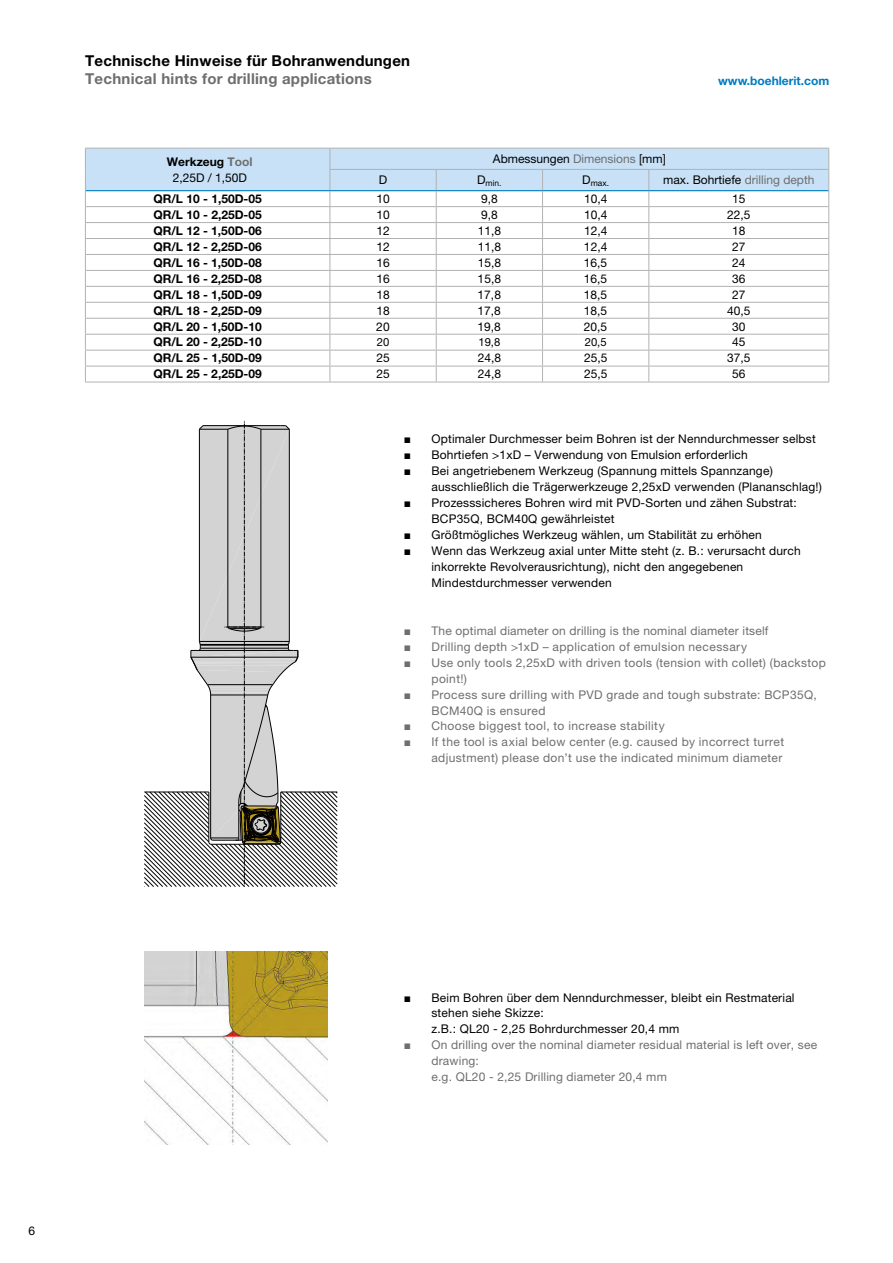
<style>
.page{position:relative;width:893px;height:1263px;background:#fff}
.page>*{position:absolute;margin:0;border:0;box-sizing:border-box;transform-origin:0 0}
.t1{font:700 15px "Helvetica Neue LT Pro";letter-spacing:.015em;color:#6e6e6e}
.t2{font:700 15px "Helvetica Neue LT Pro";letter-spacing:.02em;color:#000}
.t3{font:12px/15.9px "Helvetica Neue LT Pro";letter-spacing:.015em;color:#000}
.t4{font:12px/15.9px "Helvetica Neue LT Pro";letter-spacing:.03em;color:#6e6e6e}
.t5{font:700 12px "Helvetica Neue LT Pro";color:#000}
.t6{font:700 12px "Helvetica Neue LT Pro";color:#007bc1}
.t7{font:11.25px "Helvetica Neue LT Pro";color:#000}
.t8{font:8.4px "Helvetica Neue LT Pro";color:#000}
.s1{font-weight:700}
.s2{font-weight:700;color:#6e6e6e}
.s3{color:#6e6e6e}
.s4{font-family:"Arial"}
</style>
<div class="page">
<hr style="left:85px;top:382px;width:245px;height:1px;background:#b1b2b3">
<hr style="left:330px;top:382px;width:106px;height:1px;background:#b1b2b3">
<hr style="left:436px;top:382px;width:107px;height:1px;background:#b1b2b3">
<hr style="left:543px;top:382px;width:106px;height:1px;background:#b1b2b3">
<hr style="left:649px;top:382px;width:180px;height:1px;background:#b1b2b3">
<svg style="left:85px;top:148px;width:744px;height:234px"></svg>
<hr style="left:330px;top:169px;width:106px;height:1px;background:#b1b2b3">
<hr style="left:436px;top:169px;width:107px;height:1px;background:#b1b2b3">
<hr style="left:543px;top:169px;width:106px;height:1px;background:#b1b2b3">
<hr style="left:649px;top:169px;width:180px;height:1px;background:#b1b2b3">
<svg style="left:144px;top:421px;width:193px;height:466px"></svg>
<img style="left:145px;top:952px;width:183px;height:192px">
<p class="t2" style="left:85px;top:51px;width:327px">Technische Hinweise für Bohranwendungen</p>
<p class="t1" style="left:85px;top:69px;width:288px">Technical hints for drilling applications</p>
<p class="t6" style="left:718px;top:73px;width:113px">www.boehlerit.com</p>
<p class="t3" style="left:167px;top:153px;width:87px;text-align:center"><span class="s1">Werkzeug</span> <span class="s2">Tool<br></span>2,25D / 1,50D</p>
<p class="t3" style="left:493px;top:151px;width:174px">Abmessungen <span class="s3">Dimensions</span> [mm]</p>
<p class="t3" style="left:379px;top:172px;width:10px">D</p>
<p class="t8" style="left:477px;top:178px;width:26px"><sup>D</sup>min.</p>
<p class="t8" style="left:582px;top:178px;width:28px"><sup>D</sup>max.</p>
<p class="t3" style="left:663px;top:172px;width:153px">max. Bohrtiefe <span class="s3">drilling depth</span></p>
<p class="t5" style="left:154px;top:191px;width:110px">QR/L 10 - 1,50D-05</p>
<p class="t3" style="left:376px;top:190px;width:15px">10</p>
<p class="t3" style="left:481px;top:190px;width:18px">9,8</p>
<p class="t3" style="left:584px;top:190px;width:25px">10,4</p>
<p class="t3" style="left:732px;top:190px;width:15px">15</p>
<p class="t5" style="left:154px;top:207px;width:110px">QR/L 10 - 2,25D-05</p>
<p class="t3" style="left:376px;top:206px;width:15px">10</p>
<p class="t3" style="left:481px;top:206px;width:18px">9,8</p>
<p class="t3" style="left:584px;top:206px;width:25px">10,4</p>
<p class="t3" style="left:727px;top:206px;width:25px">22,5</p>
<p class="t5" style="left:153px;top:223px;width:110px">QR/L 12 - 1,50D-06</p>
<p class="t3" style="left:376px;top:222px;width:15px">12</p>
<p class="t3" style="left:478px;top:222px;width:25px">11,8</p>
<p class="t3" style="left:584px;top:222px;width:25px">12,4</p>
<p class="t3" style="left:732px;top:222px;width:15px">18</p>
<p class="t5" style="left:153px;top:239px;width:110px">QR/L 12 - 2,25D-06</p>
<p class="t3" style="left:376px;top:238px;width:15px">12</p>
<p class="t3" style="left:478px;top:238px;width:25px">11,8</p>
<p class="t3" style="left:584px;top:238px;width:25px">12,4</p>
<p class="t3" style="left:732px;top:238px;width:15px">27</p>
<p class="t5" style="left:153px;top:255px;width:110px">QR/L 16 - 1,50D-08</p>
<p class="t3" style="left:376px;top:254px;width:15px">16</p>
<p class="t3" style="left:478px;top:254px;width:25px">15,8</p>
<p class="t3" style="left:584px;top:254px;width:25px">16,5</p>
<p class="t3" style="left:732px;top:254px;width:15px">24</p>
<p class="t5" style="left:153px;top:271px;width:110px">QR/L 16 - 2,25D-08</p>
<p class="t3" style="left:376px;top:270px;width:15px">16</p>
<p class="t3" style="left:478px;top:270px;width:25px">15,8</p>
<p class="t3" style="left:584px;top:270px;width:25px">16,5</p>
<p class="t3" style="left:732px;top:270px;width:15px">36</p>
<p class="t5" style="left:153px;top:287px;width:110px">QR/L 18 - 1,50D-09</p>
<p class="t3" style="left:376px;top:286px;width:15px">18</p>
<p class="t3" style="left:478px;top:286px;width:25px">17,8</p>
<p class="t3" style="left:584px;top:286px;width:25px">18,5</p>
<p class="t3" style="left:732px;top:286px;width:15px">27</p>
<p class="t5" style="left:153px;top:303px;width:110px">QR/L 18 - 2,25D-09</p>
<p class="t3" style="left:376px;top:302px;width:15px">18</p>
<p class="t3" style="left:478px;top:302px;width:25px">17,8</p>
<p class="t3" style="left:584px;top:302px;width:25px">18,5</p>
<p class="t3" style="left:727px;top:302px;width:25px">40,5</p>
<p class="t5" style="left:153px;top:319px;width:110px">QR/L 20 - 1,50D-10</p>
<p class="t3" style="left:376px;top:318px;width:15px">20</p>
<p class="t3" style="left:478px;top:318px;width:25px">19,8</p>
<p class="t3" style="left:584px;top:318px;width:25px">20,5</p>
<p class="t3" style="left:732px;top:318px;width:15px">30</p>
<p class="t5" style="left:153px;top:335px;width:110px">QR/L 20 - 2,25D-10</p>
<p class="t7" style="left:377px;top:335px;width:14px">20</p>
<p class="t7" style="left:478px;top:335px;width:23px">19,8</p>
<p class="t7" style="left:585px;top:335px;width:23px">20,5</p>
<p class="t3" style="left:732px;top:334px;width:15px">45</p>
<p class="t5" style="left:154px;top:351px;width:110px">QR/L 25 - 1,50D-09</p>
<p class="t3" style="left:376px;top:350px;width:15px">25</p>
<p class="t3" style="left:478px;top:350px;width:25px">24,8</p>
<p class="t3" style="left:584px;top:350px;width:25px">25,5</p>
<p class="t3" style="left:727px;top:350px;width:25px">37,5</p>
<p class="t5" style="left:154px;top:367px;width:110px">QR/L 25 - 2,25D-09</p>
<p class="t3" style="left:376px;top:366px;width:15px">25</p>
<p class="t3" style="left:478px;top:366px;width:25px">24,8</p>
<p class="t3" style="left:584px;top:366px;width:25px">25,5</p>
<p class="t3" style="left:732px;top:366px;width:15px">56</p>
<p class="t3" style="left:404px;top:431px;width:413px"><span class="s4">■</span> Optimaler Durchmesser beim Bohren ist der Nenndurchmesser selbst</p>
<p class="t3" style="left:404px;top:447px;width:345px"><span class="s4">■</span> Bohrtiefen &gt;1xD – Verwendung von Emulsion erforderlich</p>
<p class="t3" style="left:431px;top:463px;width:392px;text-indent:-27px"><span class="s4">■</span> Bei angetriebenem Werkzeug (Spannung mittels Spannzange) ausschließlich die Trägerwerkzeuge 2,25xD verwenden (Plananschlag!)</p>
<p class="t3" style="left:431px;top:495px;width:367px;text-indent:-27px"><span class="s4">■</span> Prozesssicheres Bohren wird mit PVD-Sorten und zähen Substrat:<br>BCP35Q, BCM40Q gewährleistet</p>
<p class="t3" style="left:404px;top:527px;width:359px"><span class="s4">■</span> Größtmögliches Werkzeug wählen, um Stabilität zu erhöhen</p>
<p class="t3" style="left:431px;top:542px;width:371px;text-indent:-27px"><span class="s4">■</span> Wenn das Werkzeug axial unter Mitte steht (z. B.: verursacht durch inkorrekte Revolverausrichtung), nicht den angegebenen<br>Mindestdurchmesser verwenden</p>
<p class="t4" style="left:404px;top:622px;width:366px"><span class="s4">■</span> The optimal diameter on drilling is the nominal diameter itself</p>
<p class="t4" style="left:404px;top:638px;width:345px"><span class="s4">■</span> Drilling depth &gt;1xD – application of emulsion necessary</p>
<p class="t4" style="left:431px;top:654px;width:396px;text-indent:-27px"><span class="s4">■</span> Use only tools 2,25xD with driven tools (tension with collet) (backstop point!)</p>
<p class="t4" style="left:431px;top:686px;width:387px;text-indent:-27px"><span class="s4">■</span> Process sure drilling with PVD grade and tough substrate: BCP35Q,<br>BCM40Q is ensured</p>
<p class="t4" style="left:404px;top:718px;width:262px"><span class="s4">■</span> Choose biggest tool, to increase stability</p>
<p class="t4" style="left:404px;top:734px;width:382px;text-align:right"><span class="s4">■</span> If the tool is axial below center (e.g. caused by incorrect turret adjustment) please don’t use the indicated minimum diameter</p>
<p class="t3" style="left:29px;top:1223px;width:8px">6</p>
<p class="t3" style="left:431px;top:989px;width:365px;text-indent:-27px"><span class="s4">■</span> Beim Bohren über dem Nenndurchmesser, bleibt ein Restmaterial stehen siehe Skizze:<br>z.B.: QL20 - 2,25 Bohrdurchmesser 20,4 mm</p>
<p class="t4" style="left:431px;top:1037px;width:387px;text-indent:-27px"><span class="s4">■</span> On drilling over the nominal diameter residual material is left over, see drawing:<br>e.g. QL20 - 2,25 Drilling diameter 20,4 mm</p>
</div>
